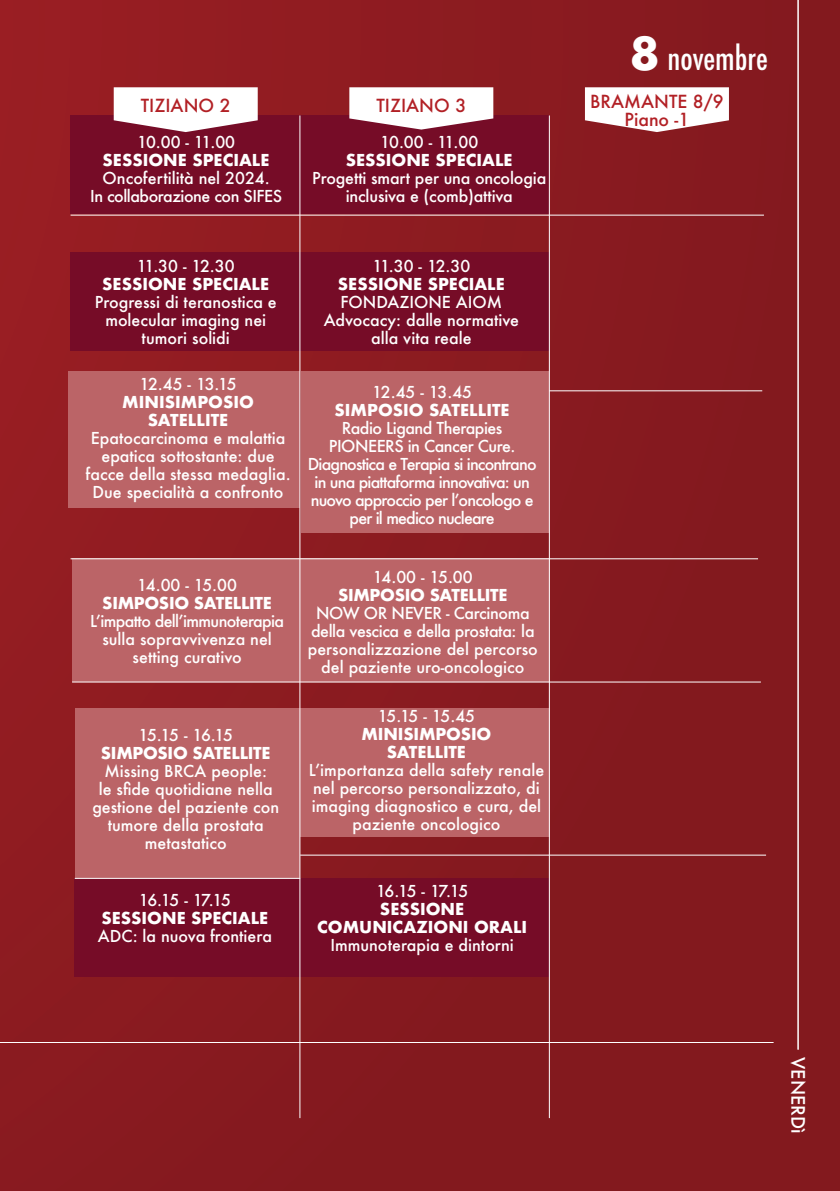
<style>
.page{position:relative;width:840px;height:1191px;background:#fff}
.page>*{position:absolute;margin:0;border:0;box-sizing:border-box;transform-origin:0 0}
.t1{font:500 condensed 32px "Futura";color:#fff}
.t2{font:500 18px "Futura";color:#fff}
.t3{font:500 17.6px/18px "Futura";color:#b22025;text-align:center}
.t4{font:500 16px/18px "Futura";color:#fff;text-align:center}
.t5{font:700 16px/18px "Futura";color:#fff;text-align:center}
.t6{font:500 16px/18px "Futura";letter-spacing:-.05em;color:#fff;text-align:center}
.t7{font:700 16px "Futura";letter-spacing:-.02em;color:#fff}
.t8{font:500 16px/18px "Futura";letter-spacing:-.03em;color:#fff;text-align:center}
.s1{font-weight:700;font-stretch:normal;font-size:44px}
</style>
<div class="page">
<div style="left:0;top:0;width:839px;height:1191px;background:linear-gradient(to right,#911c22,#821a20)"></div>
<div style="left:70px;top:115px;width:479px;height:99px;background:#760c27"></div>
<div style="left:70px;top:252px;width:479px;height:98px;background:#760c27"></div>
<div style="left:75px;top:877px;width:474px;height:99px;background:#760c27"></div>
<div style="left:75px;top:708px;width:224px;height:170px;background:#bb6467"></div>
<div style="left:299px;top:708px;width:250px;height:129px;background:#bb6467"></div>
<div style="left:72px;top:558px;width:477px;height:124px;background:#bb6467"></div>
<div style="left:68px;top:371px;width:231px;height:136px;background:#bb6467"></div>
<div style="left:301px;top:371px;width:248px;height:162px;background:#bb6467"></div>
<hr style="left:796px;top:0;width:2px;height:1049px;background:#fff">
<svg style="left:584px;top:87px;width:144px;height:45px"></svg>
<svg style="left:114px;top:87px;width:143px;height:45px"></svg>
<svg style="left:349px;top:87px;width:144px;height:43px"></svg>
<hr style="left:70px;top:215px;width:693px;height:1px;background:#fff">
<hr style="left:70px;top:558px;width:687px;height:1px;background:#fff">
<hr style="left:72px;top:681px;width:688px;height:1px;background:#fff">
<hr style="left:300px;top:854px;width:465px;height:1px;background:#fff">
<hr style="left:299px;top:115px;width:1px;height:1003px;background:#fff">
<hr style="left:548px;top:115px;width:1px;height:1003px;background:#fff">
<hr style="left:549px;top:390px;width:212px;height:1px;background:#fff">
<hr style="left:0;top:1042px;width:773px;height:1px;background:#fff">
<hr style="left:75px;top:878px;width:225px;height:1px;background:#fff">
<p class="t3" style="left:141px;top:96px;width:91px">TIZIANO 2</p>
<p class="t3" style="left:376px;top:96px;width:91px">TIZIANO 3</p>
<p class="t4" style="left:137px;top:133px;width:99px">10.00 - 11.00</p>
<p class="t5" style="left:103px;top:151px;width:168px">SESSIONE SPECIALE</p>
<p class="t8" style="left:90px;top:169px;width:193px">Oncofertilità nel 2024.<br>In collaborazione con SIFES</p>
<p class="t4" style="left:380px;top:133px;width:99px">10.00 - 11.00</p>
<p class="t5" style="left:345px;top:151px;width:168px">SESSIONE SPECIALE</p>
<p class="t4" style="left:312px;top:169px;width:235px">Progetti smart per una oncologia inclusiva e (comb)attiva</p>
<p class="t4" style="left:137px;top:257px;width:99px">11.30 - 12.30</p>
<p class="t5" style="left:102px;top:275px;width:168px">SESSIONE SPECIALE</p>
<p class="t4" style="left:95px;top:293px;width:183px">Progressi di teranostica e molecular imaging nei tumori solidi</p>
<p class="t4" style="left:139px;top:374px;width:99px">12.45 - 13.15</p>
<p class="t5" style="left:122px;top:392px;width:133px">MINISIMPOSIO<br>SATELLITE</p>
<p class="t4" style="left:86px;top:428px;width:206px">Epatocarcinoma e malattia epatica sottostante: due facce della stessa medaglia.<br>Due specialità a confronto</p>
<p class="t4" style="left:137px;top:575px;width:101px">14.00 - 15.00</p>
<p class="t7" style="left:102px;top:591px;width:171px">SIMPOSIO SATELLITE</p>
<p class="t4" style="left:90px;top:611px;width:195px">L’impatto dell’immunoterapia sulla sopravvivenza nel setting curativo</p>
<p class="t4" style="left:138px;top:725px;width:96px">15.15 - 16.15</p>
<p class="t7" style="left:101px;top:741px;width:171px">SIMPOSIO SATELLITE</p>
<p class="t4" style="left:92px;top:761px;width:188px">Missing BRCA people:<br>le sfide quotidiane nella gestione del paziente con tumore della prostata metastatico</p>
<p class="t4" style="left:139px;top:890px;width:93px">16.15 - 17.15</p>
<p class="t5" style="left:101px;top:909px;width:168px">SESSIONE SPECIALE</p>
<p class="t4" style="left:98px;top:926px;width:175px">ADC: la nuova frontiera</p>
<p class="t4" style="left:372px;top:257px;width:99px">11.30 - 12.30</p>
<p class="t5" style="left:337px;top:275px;width:168px">SESSIONE SPECIALE</p>
<p class="t4" style="left:323px;top:293px;width:197px">FONDAZIONE AIOM<br>Advocacy: dalle normative alla vita reale</p>
<p class="t4" style="left:372px;top:383px;width:101px">12.45 - 13.45</p>
<p class="t5" style="left:334px;top:401px;width:176px">SIMPOSIO SATELLITE</p>
<p class="t6" style="left:307px;top:419px;width:230px">Radio Ligand Therapies<br>PIONEERS in Cancer Cure.<br>Diagnostica e Terapia si incontrano in una piattaforma innovativa: un nuovo approccio per l’oncologo e per il medico nucleare</p>
<p class="t4" style="left:373px;top:567px;width:101px">14.00 - 15.00</p>
<p class="t7" style="left:338px;top:583px;width:171px">SIMPOSIO SATELLITE</p>
<p class="t4" style="left:308px;top:603px;width:231px">NOW OR NEVER - Carcinoma della vescica e della prostata: la personalizzazione del percorso del paziente uro-oncologico</p>
<p class="t4" style="left:377px;top:707px;width:99px">15.15 - 15.45</p>
<p class="t5" style="left:361px;top:725px;width:131px">MINISIMPOSIO<br>SATELLITE</p>
<p class="t4" style="left:308px;top:761px;width:237px">L’importanza della safety renale nel percorso personalizzato, di imaging diagnostico e cura, del paziente oncologico</p>
<p class="t4" style="left:376px;top:881px;width:93px">16.15 - 17.15</p>
<p class="t5" style="left:317px;top:900px;width:211px">SESSIONE<br>COMUNICAZIONI ORALI</p>
<p class="t4" style="left:330px;top:935px;width:185px">Immunoterapia e dintorni</p>
<h1 class="t1" style="left:629px;top:38px;width:139px"><span class="s1">8</span> novembre</h1>
<p class="t3" style="left:590px;top:92px;width:135px">BRAMANTE 8/9<br>Piano -1</p>
<p class="t2" style="left:809px;top:1057px;width:78px;rotate:90deg">VENERDì</p>
</div>
